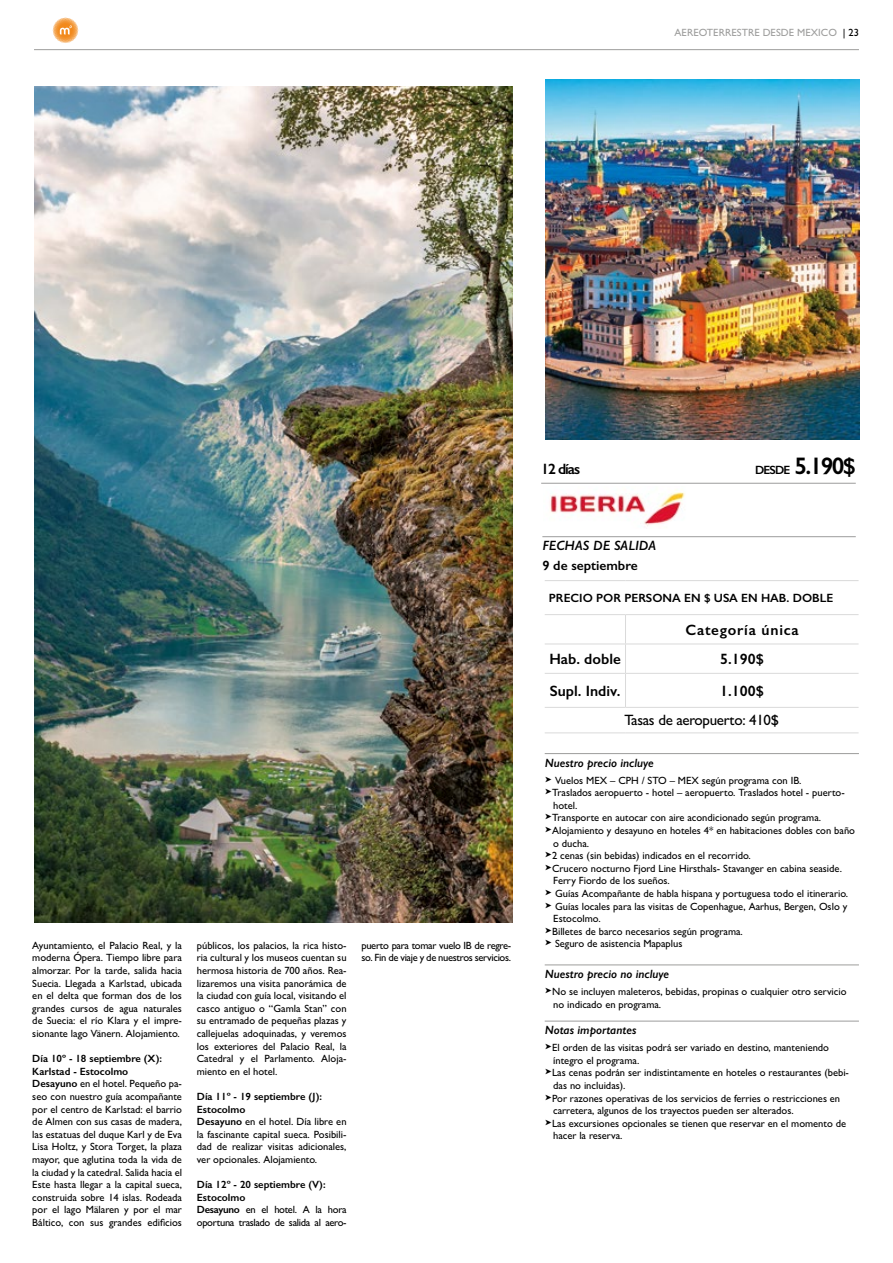
<style>
.page{position:relative;width:893px;height:1263px;background:#fff}
.page>*{position:absolute;margin:0;border:0;box-sizing:border-box;transform-origin:0 0}
.t1{font:600 24px "Gill Sans";color:#000}
.t2{font:600 15px "Gill Sans";color:#000}
.t3{font:500 15px "Gill Sans";letter-spacing:-.02em;color:#000}
.t4{font:600 15px "Gill Sans";letter-spacing:.05em;color:#000}
.t5{font:italic 600 13.5px "Gill Sans";color:#000}
.t6{font:600 13.5px "Gill Sans";color:#000}
.t7{font:italic 600 12px "Gill Sans";color:#000}
.t8{font:600 12px "Gill Sans";color:#000}
.t9{font:500 10.5px/12.6px "Gill Sans";color:#000}
.t10{font:500 10.5px/12.6px "Gill Sans";letter-spacing:-.03em;color:#000}
.t11{font:500 10.5px "Gill Sans";color:#9d9d9c}
.s1{color:#000}
.s2{font-weight:600}
.s3{font-size:12px}
.s4{font-family:"Menlo";font-weight:400;font-size:12.3px}
</style>
<div class="page">
<svg style="left:53px;top:18px;width:25px;height:25px"></svg>
<hr style="left:34px;top:49px;width:825px;height:1px;background:#9d9d9c">
<hr style="left:541px;top:483px;width:315px;height:1px;background:#9d9d9c">
<hr style="left:542px;top:536px;width:314px;height:1px;background:#9d9d9c">
<img style="left:34px;top:86px;width:479px;height:836px">
<hr style="left:545px;top:753px;width:314px;height:1px;background:#9d9d9c">
<hr style="left:545px;top:964px;width:314px;height:1px;background:#9d9d9c">
<hr style="left:545px;top:1021px;width:314px;height:1px;background:#9d9d9c">
<img style="left:550px;top:492px;width:135px;height:34px">
<img style="left:546px;top:79px;width:314px;height:360px">
<hr style="left:545px;top:614px;width:80px;height:1px;background:#dadada">
<hr style="left:625px;top:614px;width:234px;height:1px;background:#dadada">
<hr style="left:545px;top:644px;width:80px;height:1px;background:#dadada">
<hr style="left:625px;top:644px;width:234px;height:1px;background:#dadada">
<hr style="left:545px;top:673px;width:80px;height:1px;background:#dadada">
<hr style="left:625px;top:673px;width:234px;height:1px;background:#dadada">
<hr style="left:545px;top:707px;width:80px;height:1px;background:#dadada">
<hr style="left:545px;top:580px;width:80px;height:1px;background:#dadada">
<hr style="left:625px;top:580px;width:234px;height:1px;background:#dadada">
<hr style="left:625px;top:674px;width:1px;height:33px;background:#dadada">
<hr style="left:545px;top:732px;width:80px;height:1px;background:#dadada">
<hr style="left:625px;top:732px;width:234px;height:1px;background:#dadada">
<svg style="left:625px;top:615px;width:1px;height:58px"></svg>
<hr style="left:625px;top:707px;width:234px;height:1px;background:#dadada">
<p class="t11" style="left:675px;top:26px;width:186px">AEREOTERRESTRE DESDE MEXICO <span class="s1">| 23</span></p>
<p class="t9" style="left:32px;top:939px;width:151px;text-align:justify">Ayuntamiento, el Palacio Real, y la moderna Ópera. Tiempo libre para almorzar. Por la tarde, salida hacia Suecia. Llegada a Karlstad, ubicada en el delta que forman dos de los grandes cursos de agua naturales de Suecia: el río Klara y el impre&shy;sionante lago Vänern. Alojamiento.</p>
<p class="t9" style="left:32px;top:1052px;width:151px"><span class="s2">Día 10º - 18 septiembre (X):<br>Karlstad - Estocolmo<br>Desayuno</span> en el hotel. Pequeño pa&shy;seo con nuestro guía acompañante por el centro de Karlstad: el barrio de Almen con sus casas de madera, las estatuas del duque Karl y de Eva<br>Lisa Holtz, y Stora Torget, la plaza mayor, que aglutina toda la vida de la ciudad y la catedral. Salida hacia el<br>Este hasta llegar a la capital sueca, construida sobre 14 islas. Rodeada por el lago Mälaren y por el mar<br>Báltico, con sus grandes edificios</p>
<p class="t9" style="left:197px;top:939px;width:151px;text-align:justify">públicos, los palacios, la rica histo&shy;ria cultural y los museos cuentan su hermosa historia de 700 años. Rea&shy;lizaremos una visita panorámica de la ciudad con guía local, visitando el casco antiguo o “Gamla Stan” con su entramado de pequeñas plazas y callejuelas adoquinadas, y veremos los exteriores del Palacio Real, la Catedral y el Parlamento. Aloja&shy;miento en el hotel.</p>
<p class="t9" style="left:197px;top:1090px;width:151px"><span class="s2">Día 11º - 19 septiembre (J):<br>Estocolmo<br>Desayuno</span> en el hotel. Día libre en la fascinante capital sueca. Posibili&shy;dad de realizar visitas adicionales, ver opcionales. Alojamiento.</p>
<p class="t10" style="left:197px;top:1178px;width:151px"><span class="s2">Día 12º - 20 septiembre (V):<br>Estocolmo<br>Desayuno</span> en el hotel. A la hora oportuna traslado de salida al aero-</p>
<p class="t10" style="left:361px;top:939px;width:151px">puerto para tomar vuelo IB de regre&shy;so. Fin de viaje y de nuestros servicios.</p>
<h2 class="t2" style="left:541px;top:460px;width:40px">12 días</h2>
<h1 class="t1" style="left:755px;top:452px;width:102px"><span class="s3">DESDE</span> 5.190$</h1>
<p class="t5" style="left:542px;top:537px;width:115px">FECHAS DE SALIDA</p>
<p class="t6" style="left:542px;top:557px;width:97px">9 de septiembre</p>
<p class="t8" style="left:549px;top:591px;width:286px">PRECIO POR PERSONA EN $ USA EN HAB. DOBLE</p>
<h2 class="t4" style="left:685px;top:621px;width:115px">Categoría única</h2>
<h2 class="t2" style="left:549px;top:650px;width:73px">Hab. doble</h2>
<h2 class="t2" style="left:720px;top:650px;width:45px">5.190$</h2>
<h2 class="t2" style="left:550px;top:682px;width:72px">Supl. Indiv.</h2>
<h2 class="t2" style="left:720px;top:682px;width:45px">1.100$</h2>
<h2 class="t3" style="left:624px;top:711px;width:156px">Tasas de aeropuerto: 410$</h2>
<p class="t7" style="left:545px;top:755px;width:111px">Nuestro precio incluye</p>
<p class="t9" style="left:545px;top:774px;width:258px"><span class="s4">➤</span> Vuelos MEX – CPH / STO – MEX según programa con IB.</p>
<p class="t9" style="left:545px;top:786px;width:302px"><span class="s4">➤</span>Traslados aeropuerto - hotel – aeropuerto. Traslados hotel - puerto-</p>
<p class="t9" style="left:553px;top:799px;width:26px">hotel.</p>
<p class="t9" style="left:545px;top:811px;width:278px"><span class="s4">➤</span>Transporte en autocar con aire acondicionado según programa.</p>
<p class="t9" style="left:545px;top:824px;width:312px"><span class="s4">➤</span>Alojamiento y desayuno en hoteles 4* en habitaciones dobles con baño</p>
<p class="t9" style="left:553px;top:837px;width:37px">o ducha.</p>
<p class="t9" style="left:545px;top:849px;width:208px"><span class="s4">➤</span>2 cenas (sin bebidas) indicados en el recorrido.</p>
<p class="t9" style="left:545px;top:862px;width:299px"><span class="s4">➤</span>Crucero nocturno Fjord Line Hirsthals- Stavanger en cabina seaside.</p>
<p class="t9" style="left:553px;top:874px;width:118px">Ferry Fiordo de los sueños.</p>
<p class="t9" style="left:545px;top:887px;width:305px"><span class="s4">➤</span> Guías Acompañante de habla hispana y portuguesa todo el itinerario.</p>
<p class="t9" style="left:545px;top:900px;width:304px"><span class="s4">➤</span> Guías locales para las visitas de Copenhague, Aarhus, Bergen, Oslo y</p>
<p class="t9" style="left:553px;top:912px;width:49px">Estocolmo.</p>
<p class="t9" style="left:545px;top:925px;width:200px"><span class="s4">➤</span>Billetes de barco necesarios según programa.</p>
<p class="t9" style="left:545px;top:937px;width:139px"><span class="s4">➤</span> Seguro de asistencia Mapaplus</p>
<p class="t7" style="left:545px;top:967px;width:126px">Nuestro precio no incluye</p>
<p class="t9" style="left:553px;top:985px;width:295px;text-indent:-9px"><span class="s4">➤</span>No se incluyen maleteros, bebidas, propinas o cualquier otro servicio no indicado en programa.</p>
<p class="t7" style="left:545px;top:1023px;width:93px">Notas importantes</p>
<p class="t9" style="left:545px;top:1041px;width:286px"><span class="s4">➤</span>El orden de las visitas podrá ser variado en destino, manteniendo</p>
<p class="t9" style="left:553px;top:1054px;width:88px">íntegro el programa.</p>
<p class="t9" style="left:545px;top:1066px;width:306px"><span class="s4">➤</span>Las cenas podrán ser indistintamente en hoteles o restaurantes (bebi-</p>
<p class="t9" style="left:553px;top:1079px;width:74px">das no incluidas).</p>
<p class="t9" style="left:545px;top:1091px;width:297px"><span class="s4">➤</span>Por razones operativas de los servicios de ferries o restricciones en</p>
<p class="t9" style="left:553px;top:1104px;width:242px">carretera, algunos de los trayectos pueden ser alterados.</p>
<p class="t9" style="left:545px;top:1117px;width:303px"><span class="s4">➤</span>Las excursiones opcionales se tienen que reservar en el momento de</p>
<p class="t9" style="left:553px;top:1129px;width:71px">hacer la reserva.</p>
</div>
